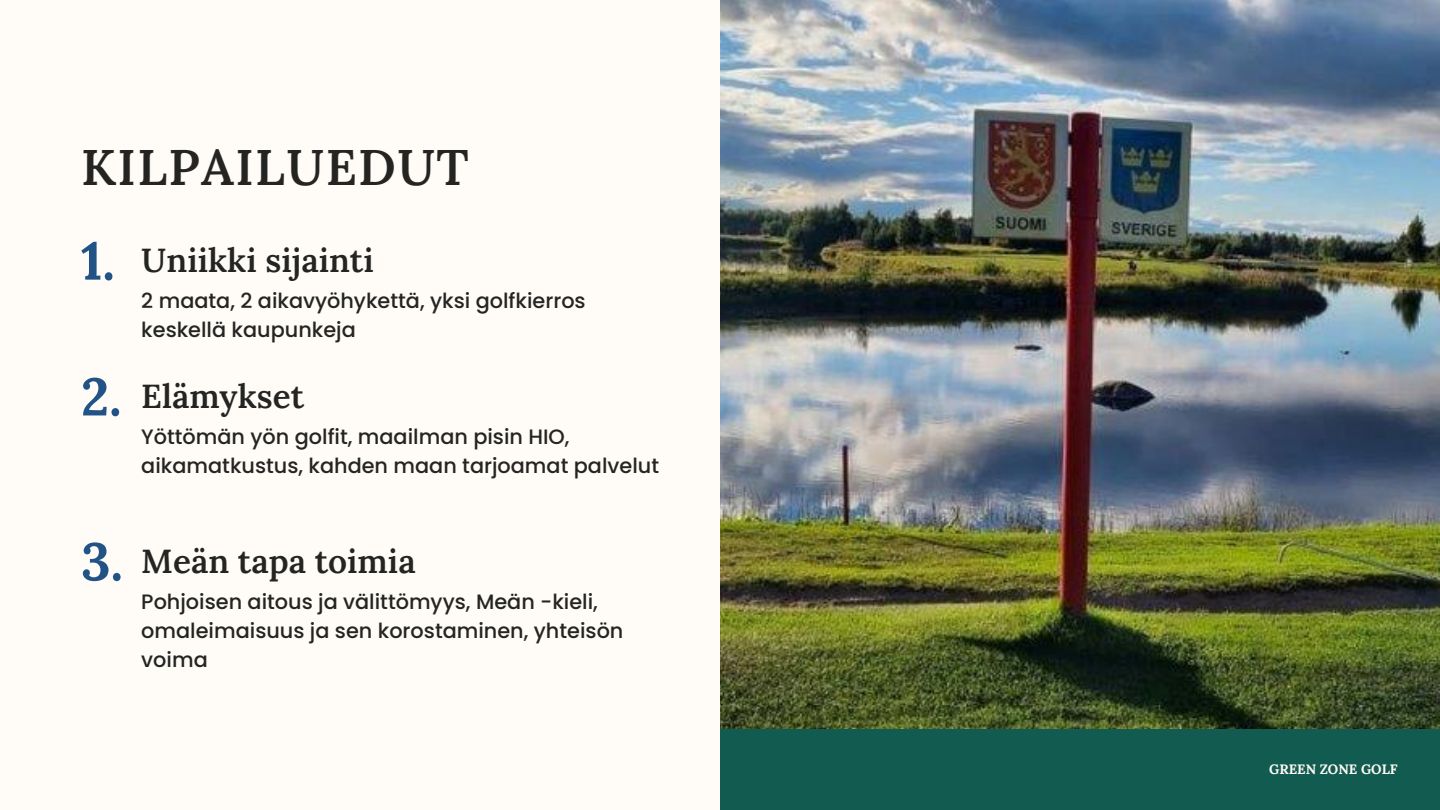
<style>
.page{position:relative;width:1440px;height:810px;background:#fffcf7}
.page>*{position:absolute;margin:0;border:0;box-sizing:border-box;transform-origin:0 0}
.t1{font:700 52.9px "Lora";color:#215387}
.t2{font:600 50px "Lora";letter-spacing:.03em;color:#242523}
.t3{font:600 33.3px "Lora";color:#242523}
.t4{font:500 20.8px/28.9px "Poppins";color:#242523}
.t5{font:700 13.6px "Lora";color:#fffcf7}
</style>
<div class="page">
<img style="left:720px;top:0;width:720px;height:729px">
<div style="left:720px;top:729px;width:720px;height:81px;background:#125b50"></div>
<p class="t2" style="left:81px;top:135px;width:389px">KILPAILUEDUT</p>
<p class="t1" style="left:81px;top:226px;width:35px">1.</p>
<p class="t3" style="left:141px;top:239px;width:234px">Uniikki sijainti</p>
<p class="t4" style="left:141px;top:286px;width:446px">2 maata, 2 aikavyöhykettä, yksi golfkierros keskellä kaupunkeja</p>
<p class="t1" style="left:81px;top:362px;width:42px">2.</p>
<p class="t3" style="left:141px;top:375px;width:164px">Elämykset</p>
<p class="t4" style="left:141px;top:422px;width:519px">Yöttömän yön golfit, maailman pisin HIO, aikamatkustus, kahden maan tarjoamat palvelut</p>
<p class="t1" style="left:81px;top:527px;width:43px">3.</p>
<p class="t3" style="left:141px;top:540px;width:276px">Meän tapa toimia</p>
<p class="t4" style="left:141px;top:587px;width:484px">Pohjoisen aitous ja välittömyys, Meän -kieli, omaleimaisuus ja sen korostaminen, yhteisön voima</p>
<p class="t5" style="left:1269px;top:761px;width:130px">GREEN ZONE GOLF</p>
</div>
